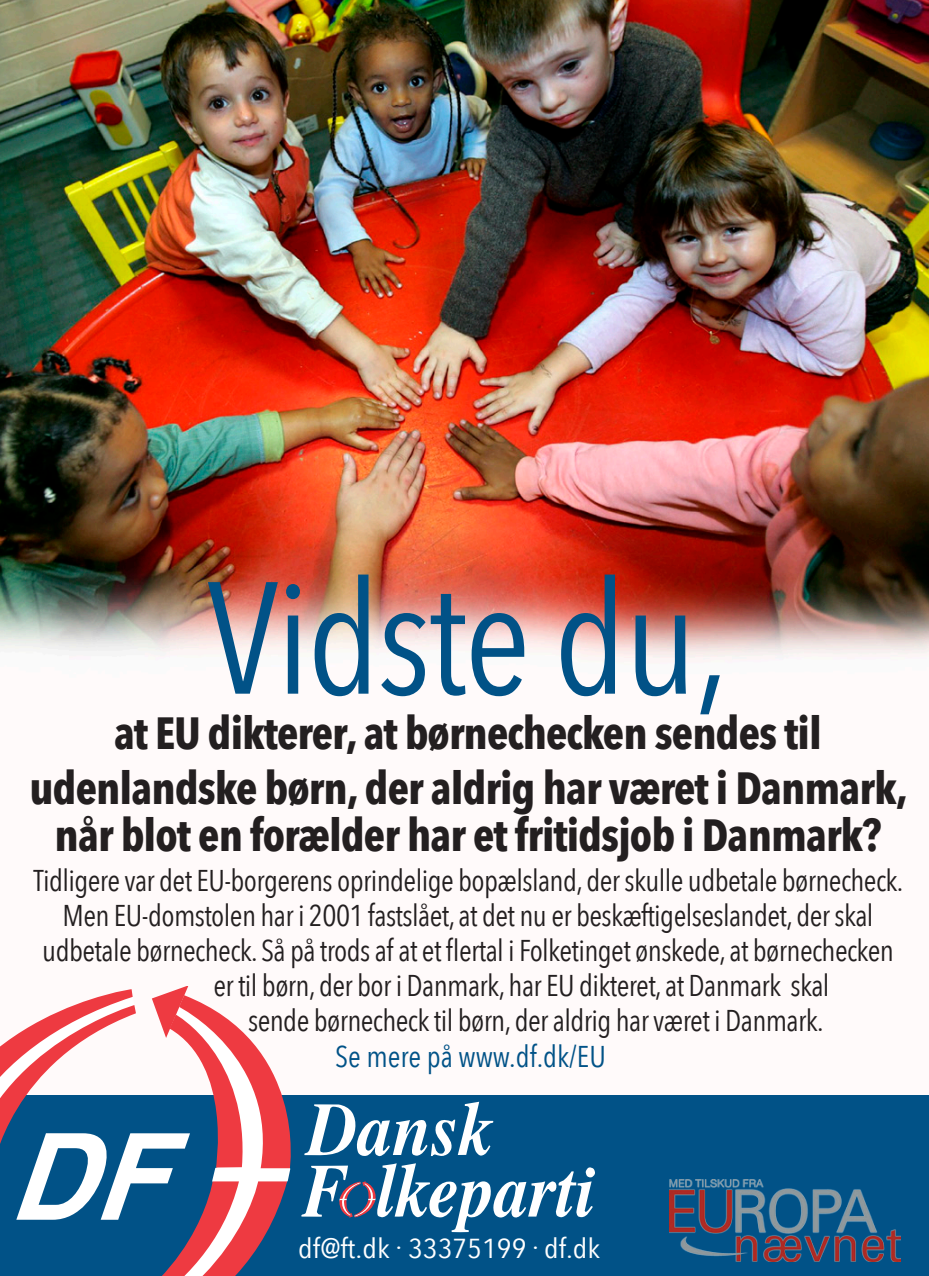
<style>
.page{position:relative;width:929px;height:1276px;background:#fff}
.page>*{position:absolute;margin:0;border:0;box-sizing:border-box;transform-origin:0 0}
.t1{font:157.5px "Avenir Next Condensed";letter-spacing:-.02em;color:#015287}
.t2{font:700 45px/55px "Avenir Next Condensed";letter-spacing:-.02em;color:#231f20;text-align:center}
.t3{font:30px "Avenir Next Condensed";letter-spacing:-.02em;color:#231f20}
.t4{font:30px "Avenir Next Condensed";color:#015287}
.t5{font:27.25px "Avenir Next Condensed";color:#fff;scale:1.15 1}
</style>
<div class="page">
<img style="left:0;top:0;width:928px;height:658px">
<div style="left:0;top:1095px;width:928px;height:181px;background:#015287"></div>
<svg style="left:0;top:986px;width:291px;height:290px"></svg>
<svg style="left:304px;top:1101px;width:190px;height:56px"></svg>
<svg style="left:301px;top:1163px;width:294px;height:69px"></svg>
<img style="left:669px;top:1179px;width:231px;height:83px">
<h1 class="t1" style="left:207px;top:504px;width:523px">Vidste du,</h1>
<h2 class="t2" style="left:30px;top:705px;width:879px">at EU dikterer, at børnechecken sendes til udenlandske børn, der aldrig har været i Danmark,</h2>
<h2 class="t2" style="left:55px;top:807px;width:828px">når blot en forælder har et fritidsjob i Danmark?</h2>
<p class="t3" style="left:34px;top:855px;width:871px">Tidligere var det EU-borgerens oprindelige bopælsland, der skulle udbetale børnecheck.</p>
<p class="t3" style="left:63px;top:890px;width:812px">Men EU-domstolen har i 2001 fastslået, at det nu er beskæftigelseslandet, der skal</p>
<p class="t3" style="left:42px;top:925px;width:853px">udbetale børnecheck. Så på trods af at et flertal i Folketinget ønskede, at børnechecken</p>
<p class="t3" style="left:213px;top:960px;width:617px">er til børn, der bor i Danmark, har EU dikteret, at Danmark skal</p>
<p class="t3" style="left:248px;top:995px;width:577px">sende børnecheck til børn, der aldrig har været i Danmark.</p>
<p class="t4" style="left:335px;top:1031px;width:272px">Se mere på www.df.dk/EU</p>
<p class="t5" style="left:298px;top:1225px;width:264px">df@ft.dk . 33375199 . df.dk</p>
</div>
